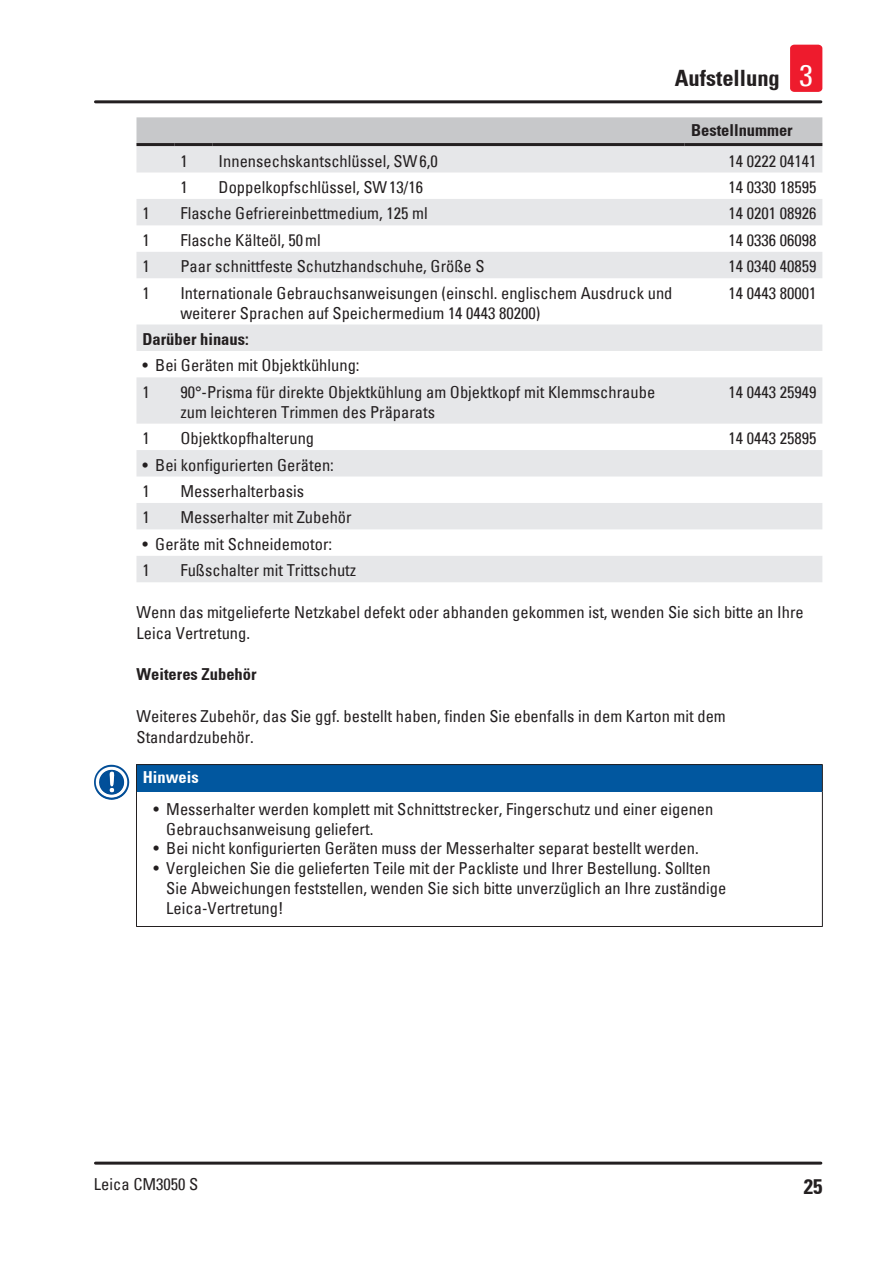
<style>
.page{position:relative;width:893px;height:1263px;background:#fff}
.page>*{position:absolute;margin:0;border:0;box-sizing:border-box;transform-origin:0 0}
.t1{font:700 condensed 22.5px "Univers";color:#231f20}
.t2{font:700 condensed 21px "Univers";color:#231f20}
.Table_text{font:condensed 16.5px/19.8px "Univers";color:#231f20}
.Description_text{font:condensed 16.5px/20.9px "Univers";color:#231f20}
.Table_heading{font:700 condensed 16.5px "Univers";color:#231f20}
.Subheading{font:700 condensed 16.5px "Univers";color:#231f20}
.Signalword__no_use_a{font:700 condensed 16.5px "Univers";color:#fff}
.s1{font-weight:400;font-size:30px;color:#fff}
</style>
<div class="page">
<hr style="left:95px;top:100px;width:726px;height:3px;background:#231f20">
<hr style="left:95px;top:1161px;width:726px;height:3px;background:#231f20">
<div style="left:790px;top:45px;width:32px;height:47px;background:#ee1b2d;border-radius:4px"></div>
<div style="left:136px;top:117px;width:686px;height:26px;background:#c7c8ca"></div>
<svg style="left:136px;top:146px;width:686px;height:436px;fill:#e6e7e9"></svg>
<hr style="left:136px;top:143px;width:38px;height:3px;background:#231f20">
<hr style="left:174px;top:143px;width:39px;height:3px;background:#231f20">
<hr style="left:213px;top:143px;width:472px;height:3px;background:#231f20">
<hr style="left:685px;top:143px;width:137px;height:3px;background:#231f20">
<div style="left:136px;top:764px;width:686px;height:28px;background:#01579f"></div>
<hr style="left:136px;top:792px;width:1px;height:134px;background:#231f20">
<hr style="left:822px;top:792px;width:1px;height:134px;background:#231f20">
<hr style="left:136px;top:926px;width:687px;height:1px;background:#231f20">
<hr style="left:136px;top:764px;width:687px;height:1px;background:#231f20">
<svg style="left:136px;top:765px;width:1px;height:27px"></svg>
<svg style="left:822px;top:765px;width:1px;height:27px"></svg>
<img style="left:94px;top:765px;width:26px;height:35px">
<h1 class="t1" style="left:675px;top:65px;width:140px">Aufstellung <span class="s1">3</span></h1>
<p class="Table_heading" style="left:691px;top:120px;width:103px">Bestellnummer</p>
<p class="Table_text" style="left:180px;top:150px;width:9px">1</p>
<p class="Table_text" style="left:219px;top:150px;width:221px">Innensechskantschlüssel, SW6,0</p>
<p class="Table_text" style="left:728px;top:150px;width:89px">14 0222 04141</p>
<p class="Table_text" style="left:180px;top:177px;width:9px">1</p>
<p class="Table_text" style="left:219px;top:177px;width:206px">Doppelkopfschlüssel, SW13/16</p>
<p class="Table_text" style="left:728px;top:177px;width:89px">14 0330 18595</p>
<p class="Table_text" style="left:142px;top:203px;width:9px">1</p>
<p class="Table_text" style="left:180px;top:203px;width:249px">Flasche Gefriereinbettmedium, 125 ml</p>
<p class="Table_text" style="left:728px;top:203px;width:89px">14 0201 08926</p>
<p class="Table_text" style="left:142px;top:230px;width:9px">1</p>
<p class="Table_text" style="left:180px;top:230px;width:142px">Flasche Kälteöl, 50ml</p>
<p class="Table_text" style="left:728px;top:230px;width:89px">14 0336 06098</p>
<p class="Table_text" style="left:142px;top:256px;width:9px">1</p>
<p class="Table_text" style="left:180px;top:256px;width:306px">Paar schnittfeste Schutzhandschuhe, Größe S</p>
<p class="Table_text" style="left:728px;top:256px;width:89px">14 0340 40859</p>
<p class="Table_text" style="left:142px;top:283px;width:9px">1</p>
<p class="Table_text" style="left:180px;top:283px;width:494px">Internationale Gebrauchsanweisungen (einschl. englischem Ausdruck und weiterer Sprachen auf Speichermedium 14 0443 80200)</p>
<p class="Table_text" style="left:728px;top:283px;width:89px">14 0443 80001</p>
<p class="Table_heading" style="left:142px;top:329px;width:108px">Darüber hinaus:</p>
<p class="Table_text" style="left:142px;top:355px;width:219px">• Bei Geräten mit Objektkühlung:</p>
<p class="Table_text" style="left:142px;top:382px;width:9px">1</p>
<p class="Table_text" style="left:180px;top:382px;width:476px">90°-Prisma für direkte Objektkühlung am Objektkopf mit Klemmschraube zum leichteren Trimmen des Präparats</p>
<p class="Table_text" style="left:728px;top:382px;width:89px">14 0443 25949</p>
<p class="Table_text" style="left:142px;top:428px;width:9px">1</p>
<p class="Table_text" style="left:180px;top:428px;width:135px">Objektkopfhalterung</p>
<p class="Table_text" style="left:728px;top:428px;width:89px">14 0443 25895</p>
<p class="Table_text" style="left:142px;top:454px;width:193px">• Bei konfigurierten Geräten:</p>
<p class="Table_text" style="left:142px;top:481px;width:9px">1</p>
<p class="Table_text" style="left:180px;top:481px;width:125px">Messerhalterbasis</p>
<p class="Table_text" style="left:142px;top:507px;width:9px">1</p>
<p class="Table_text" style="left:180px;top:507px;width:173px">Messerhalter mit Zubehör</p>
<p class="Table_text" style="left:142px;top:534px;width:191px">• Geräte mit Schneidemotor:</p>
<p class="Table_text" style="left:142px;top:560px;width:9px">1</p>
<p class="Table_text" style="left:180px;top:560px;width:177px">Fußschalter mit Trittschutz</p>
<p class="Description_text" style="left:136px;top:601px;width:669px">Wenn das mitgelieferte Netzkabel defekt oder abhanden gekommen ist, wenden Sie sich bitte an Ihre<br>Leica Vertretung.</p>
<p class="Subheading" style="left:136px;top:664px;width:122px">Weiteres Zubehör</p>
<p class="Description_text" style="left:136px;top:705px;width:591px">Weiteres Zubehör, das Sie ggf. bestellt haben, finden Sie ebenfalls in dem Karton mit dem<br>Standardzubehör.</p>
<p class="Signalword__no_use_a" style="left:143px;top:767px;width:57px">Hinweis</p>
<p class="Table_text" style="left:166px;top:798px;width:549px;text-indent:-13px">• Messerhalter werden komplett mit Schnittstrecker, Fingerschutz und einer eigenen<br>Gebrauchsanweisung geliefert.</p>
<p class="Table_text" style="left:153px;top:838px;width:547px">• Bei nicht konfigurierten Geräten muss der Messerhalter separat bestellt werden.</p>
<p class="Table_text" style="left:166px;top:858px;width:561px;text-indent:-13px">• Vergleichen Sie die gelieferten Teile mit der Packliste und Ihrer Bestellung. Sollten<br>Sie Abweichungen feststellen, wenden Sie sich bitte unverzüglich an Ihre zuständige<br>Leica-Vertretung!</p>
<p class="Table_text" style="left:94px;top:1173px;width:106px">Leica CM3050 S</p>
<p class="t2" style="left:804px;top:1173px;width:20px">25</p>
</div>
